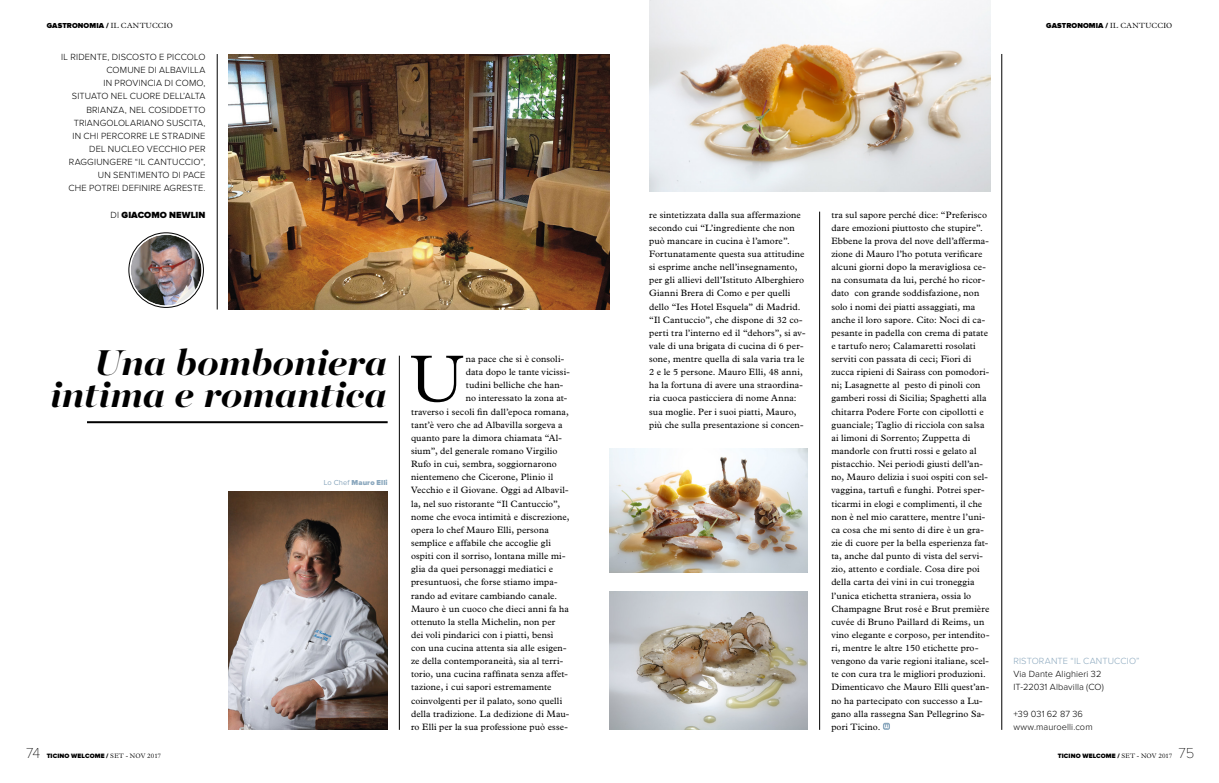
<style>
.page{position:relative;width:1219px;height:783px;background:#fff}
.page>*{position:absolute;margin:0;border:0;box-sizing:border-box;transform-origin:0 0}
.t1{font:300 67px "Plantin";color:#000}
.t2{font:italic 700 40px/32.8px "Majesti Banner";letter-spacing:-.015em;color:#000;text-align:right}
.t3{font:100 15px "Proxima Nova";color:#000}
.t4{font:9.2px/13.1px "Plantin Std";letter-spacing:.015em;color:#000}
.t5{font:300 9.2px/13.1px "Proxima Nova";letter-spacing:.015em;color:#000}
.t6{font:300 9.2px "Proxima Nova";letter-spacing:.015em;color:#8ba8be}
.t7{font:900 9.2px "Proxima Nova";letter-spacing:.01em;color:#000}
.t8{font:900 7.5px "Proxima Nova";letter-spacing:.015em;color:#000}
.t9{font:900 7.5px "Proxima Nova";letter-spacing:.01em;color:#8ba8be}
.t10{font:900 6.5px "Proxima Nova";letter-spacing:.02em;color:#000}
.s1{font-family:"Plantin";font-weight:300}
.s2{font-weight:300}
.s3{font-weight:400}
</style>
<div class="page">
<hr style="left:1002px;top:54px;width:1px;height:675px;background:#000">
<hr style="left:819px;top:211px;width:1px;height:518px;background:#000">
<hr style="left:399px;top:355px;width:1px;height:374px;background:#000">
<hr style="left:217px;top:54px;width:1px;height:255px;background:#000">
<div style="left:883px;top:722px;width:7px;height:7px;background:#8ba8be;border-radius:2px"></div>
<svg style="left:884px;top:724px;width:5px;height:4px"></svg>
<img style="left:131px;top:235px;width:71px;height:70px;border-radius:35px">
<div style="left:127px;top:231px;width:79px;height:78px;border:4px solid #fff;border-radius:50%"></div>
<div style="left:129px;top:233px;width:75px;height:74px;border:1px solid #000;border-radius:50%"></div>
<img style="left:649px;top:0;width:341px;height:191px">
<img style="left:609px;top:591px;width:199px;height:138px">
<img style="left:229px;top:491px;width:159px;height:238px">
<img style="left:229px;top:54px;width:380px;height:255px">
<hr style="left:87px;top:421px;width:301px;height:2px;background:#000">
<img style="left:609px;top:448px;width:199px;height:124px">
<p class="t8" style="left:47px;top:22px;width:127px">GASTRONOMIA / <span class="s1">IL CANTUCCIO</span></p>
<p class="t8" style="left:1046px;top:22px;width:127px">GASTRONOMIA / <span class="s1">IL CANTUCCIO</span></p>
<p class="t5" style="left:61px;top:51px;width:146px;text-align:right">IL RIDENTE, DISCOSTO E PICCOLO<br>COMUNE DI ALBAVILLA<br>IN PROVINCIA DI COMO,<br>SITUATO NEL CUORE DELL’ALTA<br>BRIANZA, NEL COSIDDETTO<br>TRIANGOLOLARIANO SUSCITA,<br>IN CHI PERCORRE LE STRADINE<br>DEL NUCLEO VECCHIO PER<br>RAGGIUNGERE “IL CANTUCCIO”,<br>UN SENTIMENTO DI PACE<br>CHE POTREI DEFINIRE AGRESTE.</p>
<p class="t7" style="left:110px;top:210px;width:97px"><span class="s2">DI</span> GIACOMO NEWLIN</p>
<h2 class="t2" style="left:50px;top:349px;width:339px">Una bomboniera intima e romantica</h2>
<p class="t9" style="left:324px;top:479px;width:65px"><span class="s3">Lo Chef</span> Mauro Elli</p>
<h1 class="t1" style="left:410px;top:340px;width:55px">U</h1>
<p class="t4" style="left:466px;top:352px;width:100px">na pace che si è consoli-</p>
<p class="t4" style="left:466px;top:365px;width:106px">data dopo le tante vicissi-</p>
<p class="t4" style="left:466px;top:378px;width:99px">tudini belliche che han-</p>
<p class="t4" style="left:466px;top:392px;width:103px">no interessato la zona at-</p>
<p class="t4" style="left:411px;top:405px;width:159px">traverso i secoli fin dall’epoca romana,</p>
<p class="t4" style="left:411px;top:418px;width:153px">tant’è vero che ad Albavilla sorgeva a</p>
<p class="t4" style="left:411px;top:431px;width:152px">quanto pare la dimora chiamata “Al-</p>
<p class="t4" style="left:411px;top:444px;width:148px">sium”, del generale romano Virgilio</p>
<p class="t4" style="left:411px;top:457px;width:147px">Rufo in cui, sembra, soggiornarono</p>
<p class="t4" style="left:411px;top:470px;width:144px">nientemeno che Cicerone, Plinio il</p>
<p class="t4" style="left:411px;top:483px;width:159px">Vecchio e il Giovane. Oggi ad Albavil-</p>
<p class="t4" style="left:411px;top:497px;width:151px">la, nel suo ristorante “Il Cantuccio”,</p>
<p class="t4" style="left:411px;top:510px;width:160px">nome che evoca intimità e discrezione,</p>
<p class="t4" style="left:411px;top:523px;width:139px">opera lo chef Mauro Elli, persona</p>
<p class="t4" style="left:411px;top:536px;width:141px">semplice e affabile che accoglie gli</p>
<p class="t4" style="left:411px;top:549px;width:156px">ospiti con il sorriso, lontana mille mi-</p>
<p class="t4" style="left:411px;top:562px;width:144px">glia da quei personaggi mediatici e</p>
<p class="t4" style="left:411px;top:575px;width:148px">presuntuosi, che forse stiamo impa-</p>
<p class="t4" style="left:411px;top:588px;width:148px">rando ad evitare cambiando canale.</p>
<p class="t4" style="left:411px;top:602px;width:159px">Mauro è un cuoco che dieci anni fa ha</p>
<p class="t4" style="left:411px;top:615px;width:146px">ottenuto la stella Michelin, non per</p>
<p class="t4" style="left:411px;top:628px;width:144px">dei voli pindarici con i piatti, bensì</p>
<p class="t4" style="left:411px;top:641px;width:157px">con una cucina attenta sia alle esigen-</p>
<p class="t4" style="left:411px;top:654px;width:154px">ze della contemporaneità, sia al terri-</p>
<p class="t4" style="left:411px;top:667px;width:158px">torio, una cucina raffinata senza affet-</p>
<p class="t4" style="left:411px;top:680px;width:142px">tazione, i cui sapori estremamente</p>
<p class="t4" style="left:411px;top:693px;width:153px">coinvolgenti per il palato, sono quelli</p>
<p class="t4" style="left:411px;top:707px;width:160px">della tradizione. La dedizione di Mau-</p>
<p class="t4" style="left:411px;top:720px;width:158px">ro Elli per la sua professione può esse-</p>
<p class="t4" style="left:649px;top:208px;width:158px">re sintetizzata dalla sua affermazione secondo cui “L’ingrediente che non può mancare in cucina è l’amore”.<br>Fortunatamente questa sua attitudine si esprime anche nell’insegnamento, per gli allievi dell’Istituto Alberghiero Gianni Brera di Como e per quelli dello “Ies Hotel Esquela” di Madrid. “Il Cantuccio”, che dispone di 32 co&shy;perti tra l’interno ed il “dehors”, si av&shy;vale di una brigata di cucina di 6 per&shy;sone, mentre quella di sala varia tra le 2 e le 5 persone. Mauro Elli, 48 anni, ha la fortuna di avere una straordina&shy;ria cuoca pasticciera di nome Anna: sua moglie. Per i suoi piatti, Mauro, più che sulla presentazione si concen-</p>
<p class="t4" style="left:831px;top:208px;width:160px">tra sul sapore perché dice: “Preferisco dare emozioni piuttosto che stupire”.<br>Ebbene la prova del nove dell’afferma&shy;zione di Mauro l’ho potuta verificare alcuni giorni dopo la meravigliosa ce&shy;na consumata da lui, perché ho ricor&shy;dato con grande soddisfazione, non solo i nomi dei piatti assaggiati, ma anche il loro sapore. Cito: Noci di ca&shy;pesante in padella con crema di patate e tartufo nero; Calamaretti rosolati serviti con passata di ceci; Fiori di zucca ripieni di Sairass con pomodori&shy;ni; Lasagnette al pesto di pinoli con gamberi rossi di Sicilia; Spaghetti alla chitarra Podere Forte con cipollotti e guanciale; Taglio di ricciola con salsa ai limoni di Sorrento; Zuppetta di mandorle con frutti rossi e gelato al pistacchio. Nei periodi giusti dell’an&shy;no, Mauro delizia i suoi ospiti con sel&shy;vaggina, tartufi e funghi. Potrei sper&shy;ticarmi in elogi e complimenti, il che non è nel mio carattere, mentre l’uni&shy;ca cosa che mi sento di dire è un gra&shy;zie di cuore per la bella esperienza fat&shy;ta, anche dal punto di vista del servi&shy;zio, attento e cordiale. Cosa dire poi della carta dei vini in cui troneggia l’unica etichetta straniera, ossia lo Champagne Brut rosé e Brut première cuvée di Bruno Paillard di Reims, un vino elegante e corposo, per intendito&shy;ri, mentre le altre 150 etichette pro&shy;vengono da varie regioni italiane, scel&shy;te con cura tra le migliori produzioni.<br>Dimenticavo che Mauro Elli quest’an&shy;no ha partecipato con successo a Lu&shy;gano alla rassegna San Pellegrino Sa&shy;pori Ticino.</p>
<p class="t6" style="left:1013px;top:656px;width:128px">RISTORANTE “IL CANTUCCIO”</p>
<p class="t5" style="left:1013px;top:668px;width:92px">Via Dante Alighieri 32<br>IT-22031 Albavilla (CO)</p>
<p class="t5" style="left:1013px;top:707px;width:81px">+39 031 62 87 36 www.mauroelli.com</p>
<h3 class="t3" style="left:26px;top:744px;width:16px">74</h3>
<p class="t10" style="left:47px;top:752px;width:116px">TICINO WELCOME / <span class="s1">SET - NOV 2017</span></p>
<p class="t10" style="left:1058px;top:752px;width:116px">TICINO WELCOME / <span class="s1">SET - NOV 2017</span></p>
<h3 class="t3" style="left:1179px;top:744px;width:17px">75</h3>
</div>
